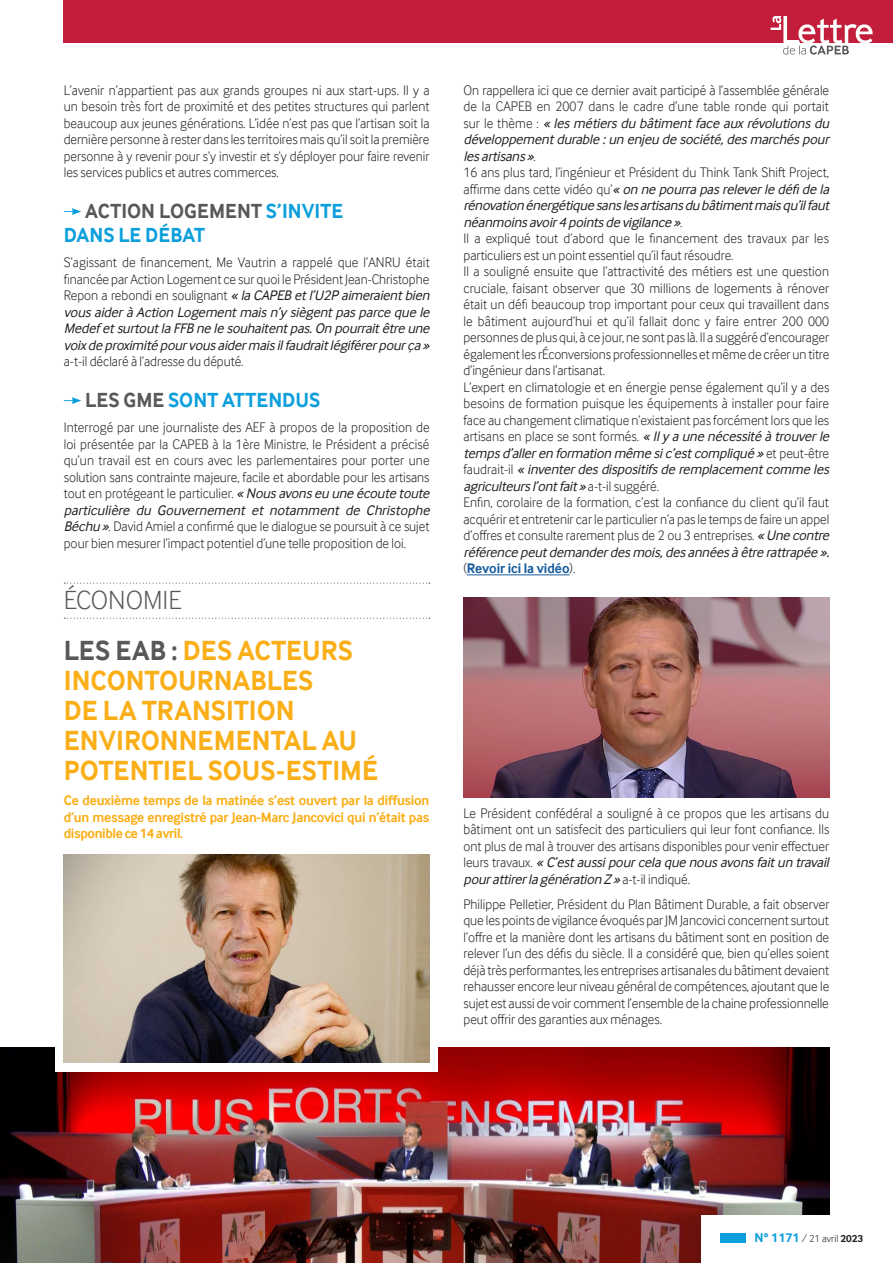
<style>
.page{position:relative;width:893px;height:1263px;background:#fff}
.page>*{position:absolute;margin:0;border:0;box-sizing:border-box;transform-origin:0 0}
.Titre_article{font:700 28.5px/30px "Inter Face";color:#faaf18;scale:.95 1}
.Chap_Paraph{font:300 27px "Inter Face";color:#57585a}
.Titre_article-2{font:700 21px/24px "Inter Face";letter-spacing:.005em;color:#0c9fdc;scale:.95 1}
.Textes_ok{font:300 14.25px/16.5px "Inter Face";color:#231f20;scale:.95 1}
.Textes_ok-2{font:italic 14.25px/16.5px "Inter Face";color:#231f20}
.Textes_ok-3{font:700 14.25px/16.5px "Inter Face";letter-spacing:-.02em;color:#faaf18;text-align:justify;scale:.95 1}
.t1{font:300 10.5px "Inter Face";color:#231f20}
.s1{color:#57585a}
.s2{font-weight:300;font-style:normal}
.s3{font-weight:400;font-style:italic}
.s4{font-weight:700;color:#175d9e}
.s5{font-weight:700;font-size:13.05px;color:#0c9fdc}
.s6{font-weight:700}
</style>
<div class="page">
<img style="left:0;top:1048px;width:829px;height:215px">
<div style="left:55px;top:986px;width:383px;height:85px;background:#fff"></div>
<div style="left:64px;top:0;width:829px;height:43px;background:#c21e3c"></div>
<svg style="left:771px;top:16px;width:102px;height:39px"></svg>
<svg style="left:64px;top:583px;width:366px;height:1px"></svg>
<svg style="left:64px;top:618px;width:366px;height:1px"></svg>
<svg style="left:64px;top:208px;width:17px;height:7px"></svg>
<svg style="left:64px;top:397px;width:17px;height:7px"></svg>
<img style="left:64px;top:854px;width:365px;height:208px">
<hr style="left:467px;top:575px;width:103px;height:1px;background:#175d9e">
<img style="left:463px;top:597px;width:366px;height:200px">
<div style="left:702px;top:1215px;width:191px;height:48px;background:#fff"></div>
<div style="left:721px;top:1233px;width:25px;height:10px;background:#0c9fdc"></div>
<p class="Textes_ok" style="left:64px;top:81px;width:386px;text-align:justify">L’avenir n’appartient pas aux grands groupes ni aux start-ups. Il y a un besoin très fort de proximité et des petites structures qui parlent beaucoup aux jeunes générations. L’idée n’est pas que l’artisan soit la dernière personne à rester dans les territoires mais qu’il soit la première personne à y revenir pour s’y investir et s’y déployer pour faire revenir les services publics et autres commerces.</p>
<p class="Titre_article-2" style="left:64px;top:199px;width:295px;text-indent:22px"><span class="s1">ACTION LOGEMENT</span> S’INVITE<br>DANS LE DÉBAT</p>
<p class="Textes_ok-2" style="left:64px;top:254px;width:371px"><span class="s2">S’agissant de financement, Me Vautrin a rappelé que l’ANRU était financée par Action Logement ce sur quoi le Président Jean-Christophe R e p o n a r e b o n d i e n s o u l i g n a n t</span> «laCAPEB etl’U2P aimeraientbien vousaideràAction Logementmaisn’y siègentpasparce que le Medef etsurtoutlaFFB ne le souhaitentpas.On pourraitêtre une voixde proximité pourvousaidermaisilfaudraitlégiférerpourça» <span class="s2">a-t-il déclaré à l’adresse du député.</span></p>
<p class="Titre_article-2" style="left:85px;top:388px;width:249px"><span class="s1">LES GME</span> SONT ATTENDUS</p>
<p class="Textes_ok" style="left:64px;top:419px;width:390px">Interrogé par une journaliste des AEF à propos de la proposition de loi présentée par la CAPEB à la 1ère Ministre, le Président a précisé qu’un travail est en cours avec les parlementaires pour porter une solution sans contrainte majeure, facile et abordable pour les artisans tout en protégeant le particulier. <span class="s3">«Nousavonseu une écoute toute particulière du Gouvernement et notamment de Christophe Béchu »</span>. David Amiel a confirmé que le dialogue se poursuit à ce sujet pour bien mesurer l’impact potentiel d’une telle proposition de loi.</p>
<p class="Chap_Paraph" style="left:64px;top:585px;width:119px">ÉCONOMIE</p>
<p class="Titre_article" style="left:64px;top:636px;width:332px"><span class="s1">LES EAB :</span> DES ACTEURS<br>INCONTOURNABLES<br>DE LA TRANSITION<br>ENVIRONNEMENTAL AU<br>POTENTIEL SOUS-ESTIMÉ</p>
<p class="Textes_ok-3" style="left:64px;top:792px;width:386px">Ce deuxième temps de la matinée s’est ouvert par la diffusion d’un message enregistré par Jean-Marc Jancovici qui n’était pas disponible ce 14 avril.</p>
<p class="Textes_ok" style="left:463px;top:81px;width:390px">On rappellera ici que ce dernier avait participé à l’assemblée générale de la CAPEB en 2007 dans le cadre d’une table ronde qui portait s u r l e t h è m e : <span class="s3">« lesmétiersdu bâtimentface auxrévolutionsdu développementdurable :un enjeu de société,desmarchéspour lesartisans»</span>.</p>
<p class="Textes_ok-2" style="left:463px;top:164px;width:371px"><span class="s2">16 ans plus tard, l’ingénieur et Président du Think Tank Shift Project, a ffi r m e d a n s c e tt e v i d é o q u ’</span> «on ne pourrapasreleverle défi de la rénovation énergétique sanslesartisansdu bâtimentmaisqu’ilfaut néanmoinsavoir4 pointsde vigilance »<span class="s2">.</span></p>
<p class="Textes_ok" style="left:463px;top:230px;width:386px">Il a expliqué tout d’abord que le financement des travaux par les particuliers est un point essentiel qu’il faut résoudre.</p>
<p class="Textes_ok" style="left:463px;top:263px;width:387px;text-align:justify">Il a souligné ensuite que l’attractivité des métiers est une question cruciale, faisant observer que 30 millions de logements à rénover était un défi beaucoup trop important pour ceux qui travaillent dans le bâtiment aujourd’hui et qu’il fallait donc y faire entrer 200 000 personnes de plus qui, à ce jour, ne sont pas là. Il a suggéré d’encourager également les rÉconversions professionnelles et même de créer un titre d’ingénieur dans l’artisanat.</p>
<p class="Textes_ok" style="left:463px;top:378px;width:390px">L’expert en climatologie et en énergie pense également qu’il y a des besoins de formation puisque les équipements à installer pour faire face au changement climatique n’existaient pas forcément lors que les artisans en place se sont formés. <span class="s3">« Ily aune nécessité àtrouverle tempsd’alleren formation même sic’estcompliqué »</span>e t p e u t - ê t r e fa u d r a i t - i l <span class="s3">« inventerdesdispositifsde remplacementcomme les agriculteursl’ontfait»</span>a - t - i l s u g g é r é .</p>
<p class="Textes_ok" style="left:463px;top:494px;width:390px">Enfin, corolaire de la formation, c’est la confiance du client qu’il faut acquérir et entretenir car le particulier n’a pas le temps de faire un appel d’offres et consulte rarement plus de 2 ou 3 entreprises. <span class="s3">«Une contre référence peutdemanderdesmois,desannéesàêtre rattrapée ». </span>(<span class="s4">Revoir ici la vidéo</span>).</p>
<p class="Textes_ok" style="left:463px;top:805px;width:390px">Le Président confédéral a souligné à ce propos que les artisans du bâtiment ont un satisfecit des particuliers qui leur font confiance. Ils ont plus de mal à trouver des artisans disponibles pour venir effectuer l e u r s t r a v a u x . <span class="s3">«C’estaussipourcelaque nousavonsfaitun travail pourattirerlagénération Z »</span>a - t - i l i n d i q u é .</p>
<p class="Textes_ok" style="left:463px;top:896px;width:387px;text-align:justify">Philippe Pelletier, Président du Plan Bâtiment Durable, a fait observer que les points de vigilance évoqués par JM Jancovici concernent surtout l’offre et la manière dont les artisans du bâtiment sont en position de relever l’un des défis du siècle. Il a considéré que, bien qu’elles soient déjà très performantes, les entreprises artisanales du bâtiment devaient rehausser encore leur niveau général de compétences, ajoutant que le sujet est aussi de voir comment l’ensemble de la chaine professionnelle peut offrir des garanties aux ménages.</p>
<p class="t1" style="left:754px;top:1233px;width:110px"><span class="s5">N° 1171</span> / 21 avril <span class="s6">2023</span></p>
</div>
